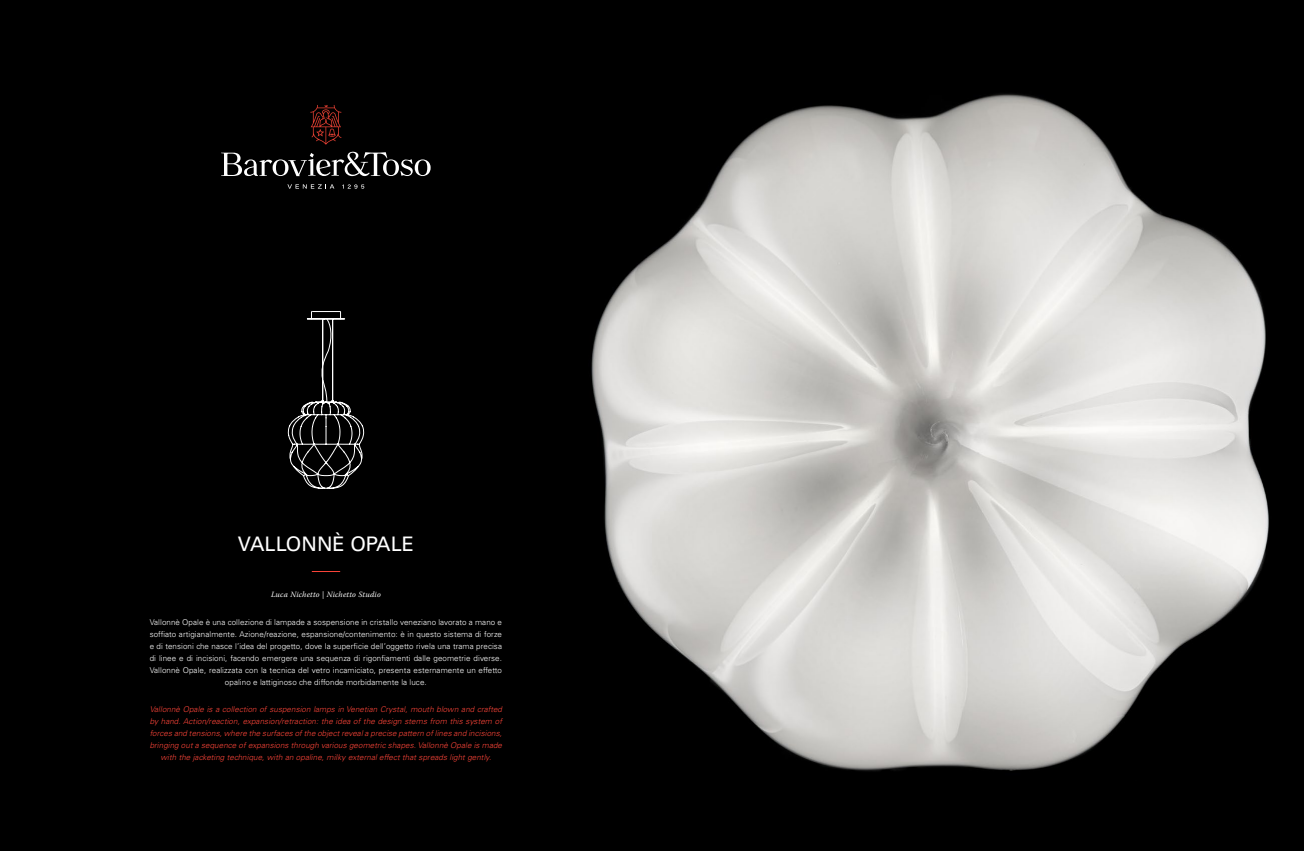
<style>
.page{position:relative;width:1304px;height:851px;background:#fff}
.page>*{position:absolute;margin:0;border:0;box-sizing:border-box;transform-origin:0 0}
.t1{font:20px "Univers LT Std";color:#fff}
.t2{font:300 8px/12px "Univers LT Std";letter-spacing:.01em;color:#fff;text-align:center}
.t3{font:italic 300 8px/12px "Univers LT Std";letter-spacing:.01em;color:#fd4539;text-align:center}
.t4{font:italic 8px "Warnock Pro";letter-spacing:.025em;color:#fff}
</style>
<div class="page">
<div style="left:0;top:0;width:1304px;height:850px;background:#000"></div>
<svg style="left:312px;top:571px;width:28px;height:1px"></svg>
<svg style="left:288px;top:311px;width:76px;height:178px"></svg>
<img style="left:591px;top:94px;width:678px;height:677px">
<svg style="left:310px;top:105px;width:31px;height:39px"></svg>
<svg style="left:287px;top:184px;width:47px;height:5px"></svg>
<svg style="left:342px;top:184px;width:22px;height:5px"></svg>
<svg style="left:221px;top:152px;width:210px;height:24px"></svg>
<h1 class="t1" style="left:238px;top:532px;width:178px">VALLONNÈ OPALE</h1>
<p class="t4" style="left:271px;top:590px;width:111px">Luca Nichetto | Nichetto Studio</p>
<p class="t2" style="left:150px;top:615px;width:354px">Vallonnè Opale è una collezione di lampade a sospensione in cristallo veneziano lavorato a mano e soffiato artigianalmente. Azione/reazione, espansione/contenimento: è in questo sistema di forze e di tensioni che nasce l’idea del progetto, dove la superficie dell’oggetto rivela una trama precisa di linee e di incisioni, facendo emergere una sequenza di rigonfiamenti dalle geometrie diverse.<br>Vallonnè Opale, realizzata con la tecnica del vetro incamiciato, presenta esternamente un effetto opalino e lattiginoso che diffonde morbidamente la luce.</p>
<p class="t3" style="left:150px;top:702px;width:354px">Vallonnè Opale is a collection of suspension lamps in Venetian Crystal, mouth blown and crafted by hand. Action/reaction, expansion/retraction: the idea of the design stems from this system of forces and tensions, where the surfaces of the object reveal a precise pattern of lines and incisions, bringing out a sequence of expansions through various geometric shapes. Vallonnè Opale is made with the jacketing technique, with an opaline, milky external effect that spreads light gently.</p>
</div>
